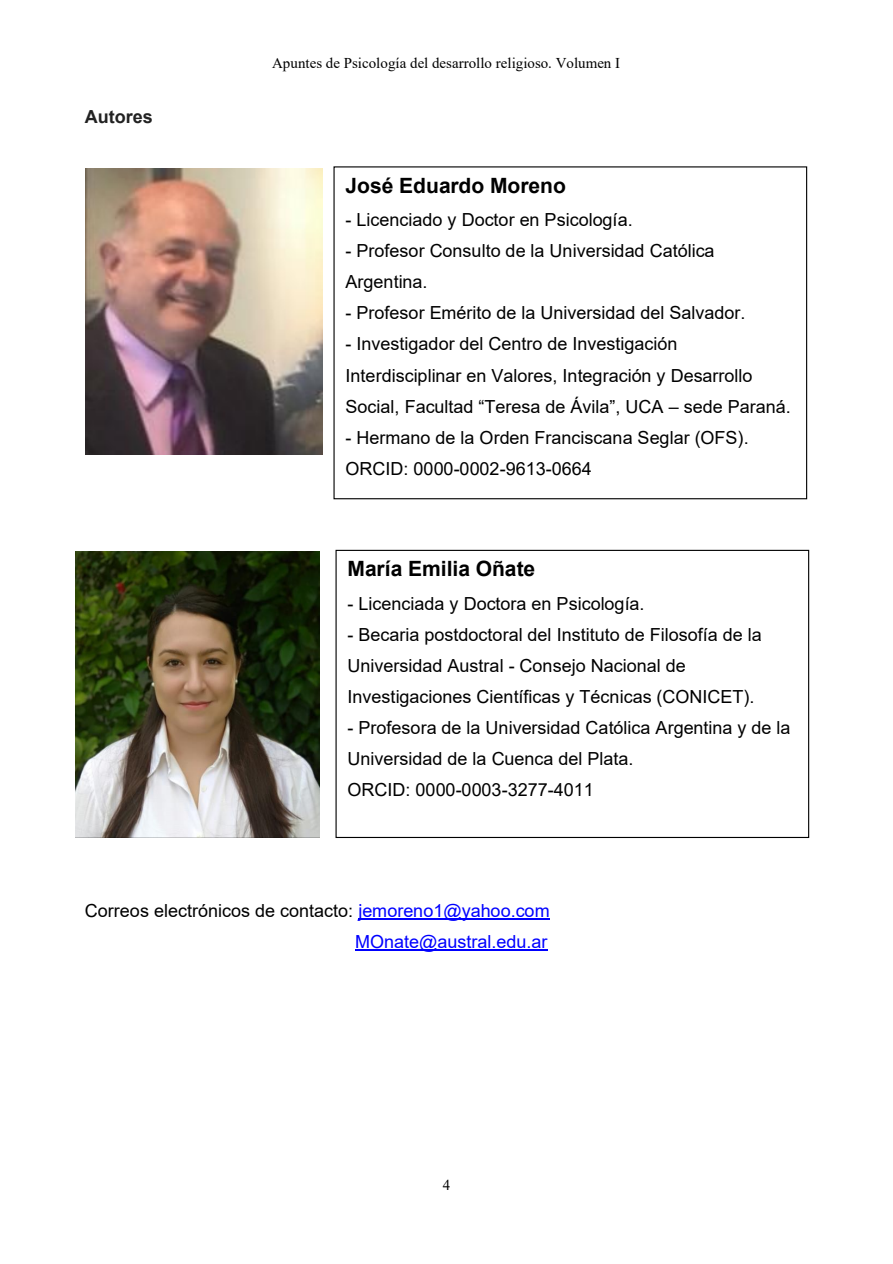
<style>
.page{position:relative;width:893px;height:1264px;background:#fff}
.page>*{position:absolute;margin:0;border:0;box-sizing:border-box;transform-origin:0 0}
.t1{font:700 21px "Arial";color:#000}
.t2{font:18px/31px "Arial";color:#000}
.t3{font:18px/31.2px "Arial";color:#00f;text-align:right}
.t4{font:700 18px "Arial";color:#222}
.t5{font:15px "Times New Roman";color:#000}
.s1{color:#000}
</style>
<div class="page">
<img style="left:85px;top:169px;width:238px;height:285px">
<hr style="left:358px;top:918px;width:192px;height:1px;background:#00f">
<hr style="left:355px;top:949px;width:193px;height:1px;background:#00f">
<div style="left:333px;top:166px;width:474px;height:333px;border:1px solid #000"></div>
<img style="left:75px;top:551px;width:244px;height:286px">
<div style="left:336px;top:549px;width:473px;height:288px;border:1px solid #000"></div>
<p class="t4" style="left:85px;top:104px;width:69px">Autores</p>
<p class="t5" style="left:272px;top:52px;width:350px">Apuntes de Psicología del desarrollo religioso. Volumen I</p>
<p class="t1" style="left:345px;top:170px;width:222px">José Eduardo Moreno</p>
<p class="t2" style="left:345px;top:204px;width:289px">- Licenciado y Doctor en Psicología.</p>
<p class="t2" style="left:345px;top:235px;width:371px">- Profesor Consulto de la Universidad Católica<br>Argentina.</p>
<p class="t2" style="left:345px;top:297px;width:402px">- Profesor Emérito de la Universidad del Salvador.</p>
<p class="t2" style="left:345px;top:328px;width:447px">- Investigador del Centro de Investigación<br>Interdisciplinar en Valores, Integración y Desarrollo<br>Social, Facultad “Teresa de Ávila”, UCA – sede Paraná.</p>
<p class="t2" style="left:345px;top:422px;width:405px">- Hermano de la Orden Franciscana Seglar (OFS).<br>ORCID: 0000-0002-9613-0664</p>
<p class="t1" style="left:347px;top:554px;width:189px">María Emilia Oñate</p>
<p class="t2" style="left:347px;top:587px;width:299px">- Licenciada y Doctora en Psicología.</p>
<p class="t2" style="left:347px;top:618px;width:416px">- Becaria postdoctoral del Instituto de Filosofía de la<br>Universidad Austral - Consejo Nacional de<br>Investigaciones Científicas y Técnicas (CONICET).</p>
<p class="t2" style="left:347px;top:711px;width:445px">- Profesora de la Universidad Católica Argentina y de la<br>Universidad de la Cuenca del Plata.<br>ORCID: 0000-0003-3277-4011</p>
<p class="t3" style="left:85px;top:894px;width:466px"><span class="s1">Correos electrónicos de contacto:</span> jemoreno1@yahoo.com<br>MOnate@austral.edu.ar</p>
<p class="t5" style="left:443px;top:1173px;width:9px">4</p>
</div>
